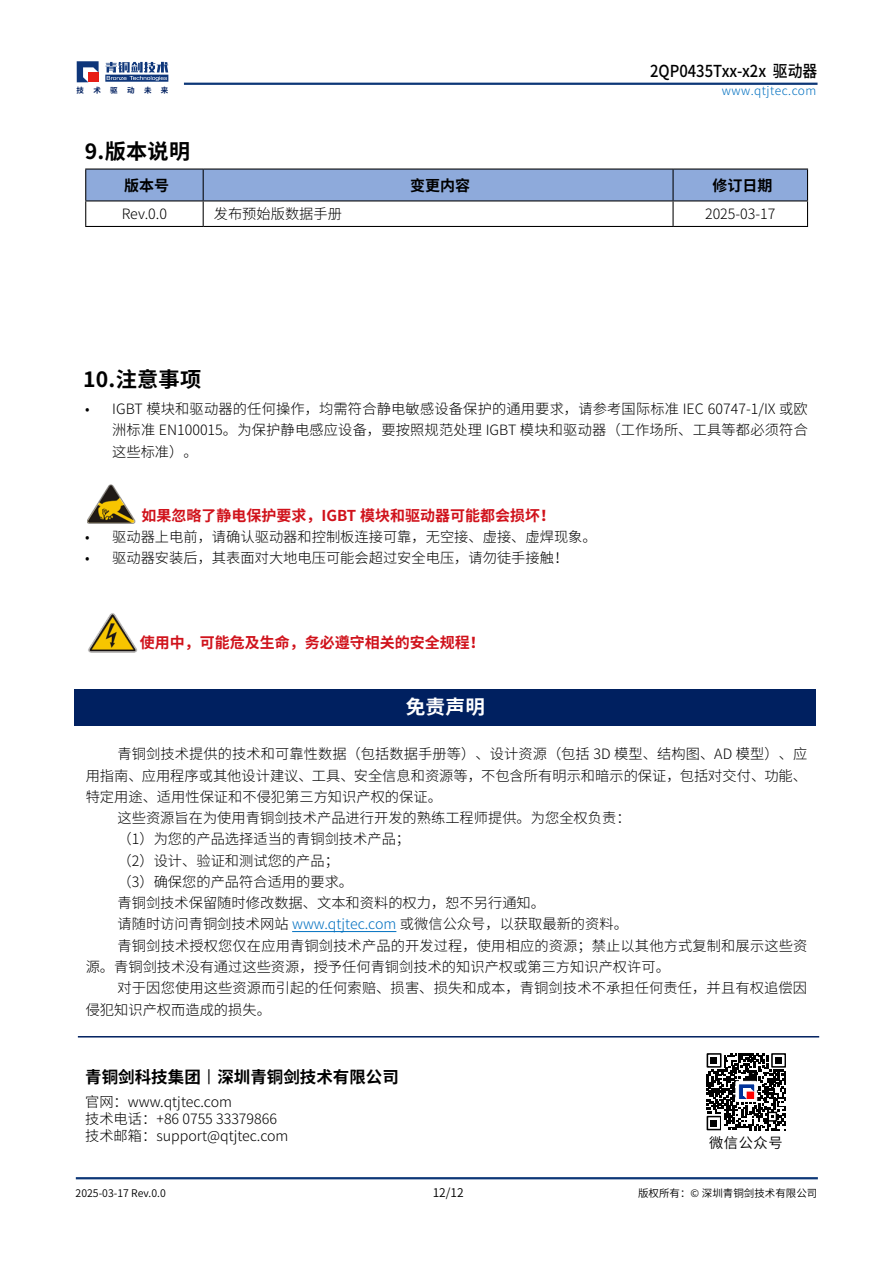
<style>
.page{position:relative;width:893px;height:1263px;background:#fff}
.page>*{position:absolute;margin:0;border:0;box-sizing:border-box;transform-origin:0 0}
.t1{font:700 21px "Source Han Sans CN";letter-spacing:.01em;color:#000}
.t2{font:700 19.5px "Source Han Sans CN";color:#fff}
.t3{font:700 16.5px "Source Han Sans CN";color:#000}
.t4{font:500 16.5px "Source Han Sans CN";color:#000;scale:.9 1}
.t5{font:700 15px "Source Han Sans CN";color:#d0121b}
.t6{font:700 15px "Source Han Sans CN";color:#000}
.t7{font:300 14.25px/21.3px "Source Han Sans CN";color:#000;text-align:justify}
.t8{font:14.25px "Source Han Sans CN";letter-spacing:.04em;color:#000}
.t9{font:300 12px "Source Han Sans CN";letter-spacing:.045em;color:#0070c0}
.t10{font:12px "Source Han Sans CN";color:#000}
.t11{font:10.5px "Source Han Sans CN";color:#000}
.t12{font:700 7.5px "Source Han Sans CN";color:#002060}
.s1{color:#0070c0}
.s2{font-weight:400}
</style>
<div class="page">
<svg style="left:85px;top:169px;width:723px;height:57px"></svg>
<hr style="left:85px;top:226px;width:118px;height:1px;background:#000">
<hr style="left:203px;top:226px;width:470px;height:1px;background:#000">
<hr style="left:673px;top:226px;width:135px;height:1px;background:#000">
<hr style="left:292px;top:931px;width:104px;height:1px;background:#0070c0">
<hr style="left:78px;top:1036px;width:741px;height:1px;background:#002060">
<svg style="left:706px;top:1053px;width:80px;height:78px"></svg>
<img style="left:87px;top:484px;width:49px;height:40px">
<img style="left:88px;top:613px;width:49px;height:40px">
<div style="left:75px;top:689px;width:741px;height:37px;background:#002060"></div>
<hr style="left:184px;top:83px;width:633px;height:2px;background:#0d3777">
<svg style="left:77px;top:61px;width:22px;height:21px"></svg>
<svg style="left:105px;top:62px;width:63px;height:20px"></svg>
<hr style="left:76px;top:1177px;width:742px;height:2px;background:#0d3777">
<p class="t4" style="left:650px;top:62px;width:187px">2QP0435Txx-x2x 驱动器</p>
<p class="t12" style="left:77px;top:86px;width:9px">技</p>
<p class="t12" style="left:93px;top:86px;width:26px">术 驱</p>
<p class="t12" style="left:127px;top:86px;width:9px">动</p>
<p class="t12" style="left:144px;top:86px;width:9px">未</p>
<p class="t12" style="left:161px;top:86px;width:9px">来</p>
<p class="t9" style="left:722px;top:84px;width:96px">www.qtjtec.com</p>
<h1 class="t1" style="left:85px;top:139px;width:107px">9.版本说明</h1>
<p class="t6" style="left:124px;top:177px;width:46px">版本号</p>
<p class="t6" style="left:410px;top:177px;width:61px">变更内容</p>
<p class="t6" style="left:712px;top:177px;width:62px">修订日期</p>
<p class="t7" style="left:122px;top:204px;width:47px">Rev.0.0</p>
<p class="t7" style="left:214px;top:204px;width:130px">发布预始版数据手册</p>
<p class="t7" style="left:705px;top:204px;width:72px">2025-03-17</p>
<h1 class="t1" style="left:83px;top:368px;width:119px">10.注意事项</h1>
<p class="t7" style="left:112px;top:399px;width:697px;text-indent:-27px">• IGBT 模块和驱动器的任何操作，均需符合静电敏感设备保护的通用要求，请参考国际标准 IEC 60747-1/IX 或欧洲标准 EN100015。为保护静电感应设备，要按照规范处理 IGBT 模块和驱动器（工作场所、工具等都必须符合这些标准）。</p>
<p class="t5" style="left:141px;top:507px;width:415px">如果忽略了静电保护要求，IGBT 模块和驱动器可能都会损坏！</p>
<p class="t7" style="left:85px;top:526px;width:513px">• 驱动器上电前，请确认驱动器和控制板连接可靠，无空接、虚接、虚焊现象。</p>
<p class="t7" style="left:85px;top:547px;width:485px">• 驱动器安装后，其表面对大地电压可能会超过安全电压，请勿徒手接触！</p>
<p class="t5" style="left:140px;top:634px;width:347px">使用中，可能危及生命，务必遵守相关的安全规程！</p>
<h2 class="t2" style="left:406px;top:696px;width:81px">免责声明</h2>
<p class="t7" style="left:118px;top:744px;width:691px">青铜剑技术提供的技术和可靠性数据（包括数据手册等）、设计资源（包括 3D 模型、结构图、AD 模型）、应</p>
<p class="t7" style="left:86px;top:765px;width:723px">用指南、应用程序或其他设计建议、工具、安全信息和资源等，不包含所有明示和暗示的保证，包括对交付、功能、</p>
<p class="t7" style="left:86px;top:786px;width:358px">特定用途、适用性保证和不侵犯第三方知识产权的保证。</p>
<p class="t7" style="left:118px;top:807px;width:514px">这些资源旨在为使用青铜剑技术产品进行开发的熟练工程师提供。为您全权负责：</p>
<p class="t7" style="left:118px;top:829px;width:294px">（1）为您的产品选择适当的青铜剑技术产品；</p>
<p class="t7" style="left:118px;top:850px;width:223px">（2）设计、验证和测试您的产品；</p>
<p class="t7" style="left:118px;top:871px;width:237px">（3）确保您的产品符合适用的要求。</p>
<p class="t7" style="left:118px;top:892px;width:429px">青铜剑技术保留随时修改数据、文本和资料的权力，恕不另行通知。</p>
<p class="t7" style="left:118px;top:914px;width:512px">请随时访问青铜剑技术网站 <span class="s1">www.qtjtec.com</span> 或微信公众号，以获取最新的资料。</p>
<p class="t7" style="left:118px;top:935px;width:691px">青铜剑技术授权您仅在应用青铜剑技术产品的开发过程，使用相应的资源；禁止以其他方式复制和展示这些资</p>
<p class="t7" style="left:86px;top:956px;width:586px">源。青铜剑技术没有通过这些资源，授予任何青铜剑技术的知识产权或第三方知识产权许可。</p>
<p class="t7" style="left:118px;top:978px;width:691px">对于因您使用这些资源而引起的任何索赔、损害、损失和成本，青铜剑技术不承担任何责任，并且有权追偿因</p>
<p class="t7" style="left:86px;top:999px;width:187px">侵犯知识产权而造成的损失。</p>
<p class="t3" style="left:85px;top:1067px;width:315px">青铜剑科技集团<span class="s2">丨</span>深圳青铜剑技术有限公司</p>
<p class="t7" style="left:85px;top:1093px;width:205px;line-height:17.1px;text-align:left">官网：www.qtjtec.com<br>技术电话：+86 0755 33379866技术邮箱：support@qtjtec.com</p>
<p class="t8" style="left:709px;top:1135px;width:75px">微信公众号</p>
<p class="t11" style="left:76px;top:1187px;width:92px">2025-03-17 Rev.0.0</p>
<p class="t10" style="left:433px;top:1186px;width:33px">12/12</p>
<p class="t11" style="left:638px;top:1187px;width:181px">版权所有：© 深圳青铜剑技术有限公司</p>
</div>
